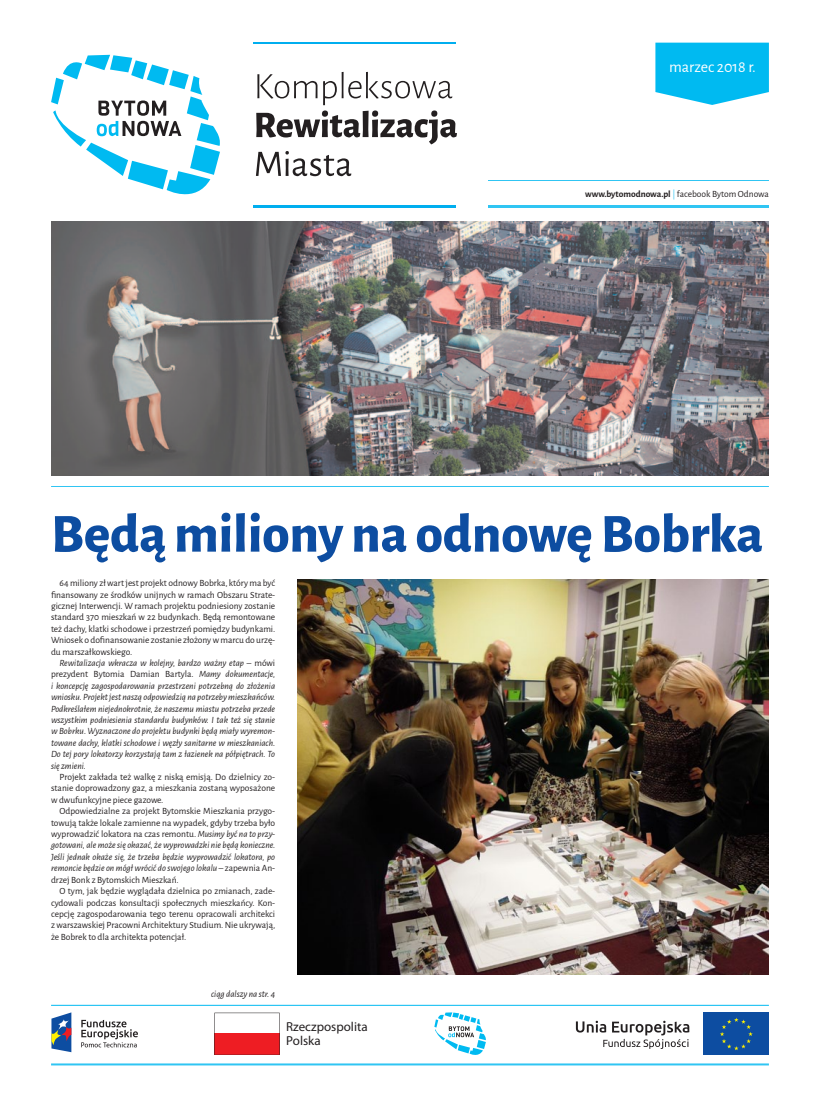
<style>
.page{position:relative;width:820px;height:1106px;background:#fff}
.page>*{position:absolute;margin:0;border:0;box-sizing:border-box;transform-origin:0 0}
.t1{font:800 55px "Alegreya Sans";color:#0d4da1}
.t2{font:16px "Alegreya Sans";color:#fff}
.t3{font:13px/14px "Myriad Pro";color:#231f20}
.t4{font:9.5px/11.4px "Alegreya Sans";color:#231f20;text-align:justify}
.t5{font:italic 9.5px/11.4px "Alegreya Sans";color:#231f20;text-align:justify}
.s1{font-weight:700}
.s2{color:#30c5f3}
.s3{font-style:normal}
.s4{font-style:italic}
</style>
<div class="page">
<hr style="left:51px;top:1063px;width:717px;height:2px;background:#30c5f3">
<svg style="left:51px;top:55px;width:169px;height:140px"></svg>
<svg style="left:256px;top:72px;width:201px;height:72px"></svg>
<svg style="left:256px;top:151px;width:95px;height:25px"></svg>
<hr style="left:253px;top:206px;width:202px;height:2px;background:#00aeef">
<hr style="left:253px;top:43px;width:202px;height:1px;background:#00aeef">
<svg style="left:655px;top:43px;width:113px;height:62px;background:#1bc1f2"></svg>
<hr style="left:488px;top:206px;width:280px;height:2px;background:#30c5f3">
<hr style="left:488px;top:180px;width:280px;height:1px;background:#30c5f3">
<hr style="left:51px;top:486px;width:717px;height:1px;background:#30c5f3">
<img style="left:51px;top:221px;width:717px;height:254px">
<div style="left:703px;top:1012px;width:65px;height:42px;background:#0d4da1"></div>
<svg style="left:720px;top:1017px;width:32px;height:33px"></svg>
<svg style="left:575px;top:1020px;width:114px;height:28px"></svg>
<svg style="left:51px;top:1012px;width:20px;height:40px"></svg>
<svg style="left:81px;top:1019px;width:57px;height:28px"></svg>
<svg style="left:434px;top:1012px;width:52px;height:42px"></svg>
<svg style="left:214px;top:1012px;width:65px;height:42px"></svg>
<hr style="left:51px;top:1004px;width:717px;height:1px;background:#00baf1">
<img style="left:298px;top:579px;width:470px;height:395px">
<h2 class="t2" style="left:668px;top:56px;width:88px">marzec 2018 r.</h2>
<p class="t4" style="left:585px;top:188px;width:185px"><span class="s1">www.bytomodnowa.pl</span> <span class="s2">|</span> facebook Bytom Odnowa</p>
<h1 class="t1" style="left:51px;top:492px;width:713px">Będą miliony na odnowę Bobrka</h1>
<p class="t4" style="left:51px;top:577px;width:226px;text-indent:9px">64 miliony zł wart jest projekt odnowy Bobrka, który ma być finansowany ze środków unijnych w ramach Obszaru Strate&shy;gicznej Interwencji. W ramach projektu podniesiony zostanie standard 370 mieszkań w 22 budynkach. Będą remontowane też dachy, klatki schodowe i przestrzeń pomiędzy budynkami.<br>Wniosek o dofinansowanie zostanie złożony w marcu do urzę&shy;du marszałkowskiego.</p>
<p class="t5" style="left:51px;top:657px;width:226px;text-indent:9px">Rewitalizacja wkracza w kolejny, bardzo ważny etap <span class="s3">– mówi prezydent Bytomia Damian Bartyla.</span> Mamy dokumentacje, i koncepcję zagospodarowania przestrzeni potrzebną do złożenia wniosku. Projekt jest naszą odpowiedzią na potrzeby mieszkańców.<br>Podkreślałem niejednokrotnie, że naszemu miastu potrzeba przede wszystkim podniesienia standardu budynków. I tak też się stanie w Bobrku. Wyznaczone do projektu budynki będą miały wyremon&shy;towane dachy, klatki schodowe i węzły sanitarne w mieszkaniach.<br>Do tej pory lokatorzy korzystają tam z łazienek na półpiętrach. To się zmieni.</p>
<p class="t4" style="left:51px;top:771px;width:225px;text-indent:9px">Projekt zakłada też walkę z niską emisją. Do dzielnicy zo&shy;stanie doprowadzony gaz, a mieszkania zostaną wyposażone w dwufunkcyjne piece gazowe.</p>
<p class="t4" style="left:51px;top:805px;width:226px;text-indent:9px">Odpowiedzialne za projekt Bytomskie Mieszkania przygo&shy;towują także lokale zamienne na wypadek, gdyby trzeba było wyprowadzić lokatora na czas remontu. <span class="s4">Musimy być na to przy&shy;gotowani, ale może się okazać, że wyprowadzki nie będą konieczne.<br>Jeśli jednak okaże się, że trzeba będzie wyprowadzić lokatora, po remoncie będzie on mógł wrócić do swojego lokalu</span> – zapewnia An&shy;drzej Bonk z Bytomskich Mieszkań.</p>
<p class="t4" style="left:51px;top:885px;width:226px;text-indent:9px">O tym, jak będzie wyglądała dzielnica po zmianach, zade&shy;cydowali podczas konsultacji społecznych mieszkańcy. Kon&shy;cepcję zagospodarowania tego terenu opracowali architekci z warszawskiej Pracowni Architektury Studium. Nie ukrywają, że Bobrek to dla architekta potencjał.</p>
<p class="t5" style="left:211px;top:988px;width:66px">ciąg dalszy na str. 4</p>
<h3 class="t3" style="left:286px;top:1019px;width:83px">Rzeczpospolita<br>Polska</h3>
</div>
